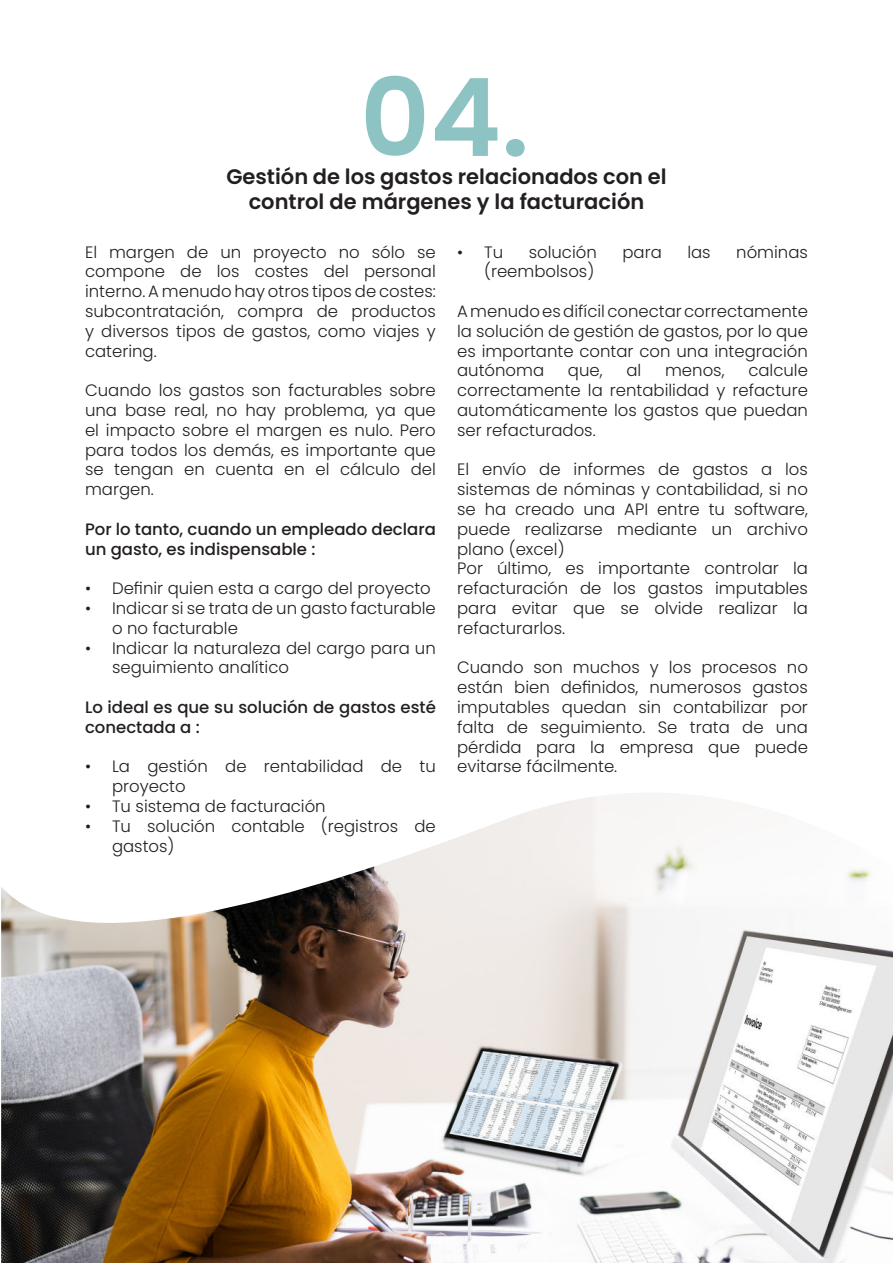
<style>
.page{position:relative;width:893px;height:1263px;background:#fff}
.page>*{position:absolute;margin:0;border:0;box-sizing:border-box;transform-origin:0 0}
.t1{font:600 108px "Poppins";color:#8dc3c2}
.t2{font:600 21px/25.2px "Poppins";color:#231f20;text-align:center}
.t3{font:300 16.5px/19.8px "Poppins";color:#231f20;text-align:justify}
.t4{font:500 16.5px/19.8px "Poppins";color:#231f20}
</style>
<div class="page">
<img style="left:1px;top:793px;width:892px;height:470px">
<h1 class="t1" style="left:360px;top:68px;width:171px">04.</h1>
<p class="t2" style="left:226px;top:164px;width:442px">Gestión de los gastos relacionados con el control de márgenes y la facturación</p>
<p class="t3" style="left:85px;top:242px;width:352px">El margen de un proyecto no sólo se compone de los costes del personal interno. A menudo hay otros tipos de costes: subcontratación, compra de productos y diversos tipos de gastos, como viajes y catering.</p>
<p class="t3" style="left:85px;top:381px;width:352px">Cuando los gastos son facturables sobre una base real, no hay problema, ya que el impacto sobre el margen es nulo. Pero para todos los demás, es importante que se tengan en cuenta en el cálculo del margen.</p>
<p class="t4" style="left:85px;top:519px;width:352px">Por lo tanto, cuando un empleado declara un gasto, es indispensable :</p>
<p class="t3" style="left:85px;top:579px;width:347px">• Definir quien esta a cargo del proyecto</p>
<p class="t3" style="left:112px;top:599px;width:325px;text-indent:-27px">• Indicar si se trata de un gasto facturable o no facturable</p>
<p class="t3" style="left:112px;top:638px;width:325px;text-indent:-27px">• Indicar la naturaleza del cargo para un seguimiento analítico</p>
<p class="t4" style="left:85px;top:698px;width:352px">Lo ideal es que su solución de gastos esté conectada a :</p>
<p class="t3" style="left:112px;top:757px;width:325px;text-indent:-27px">• La gestión de rentabilidad de tu proyecto</p>
<p class="t3" style="left:85px;top:797px;width:242px">• Tu sistema de facturación</p>
<p class="t3" style="left:112px;top:816px;width:325px;text-indent:-27px">• Tu solución contable (registros de gastos)</p>
<p class="t3" style="left:457px;top:242px;width:48px">• Tu</p>
<p class="t3" style="left:529px;top:242px;width:70px">solución</p>
<p class="t3" style="left:622px;top:242px;width:41px">para</p>
<p class="t3" style="left:687px;top:242px;width:25px">las</p>
<p class="t3" style="left:736px;top:242px;width:73px">nóminas</p>
<p class="t3" style="left:484px;top:262px;width:112px">(reembolsos)</p>
<p class="t3" style="left:457px;top:302px;width:352px">A menudo es difícil conectar correctamente la solución de gestión de gastos, por lo que es importante contar con una integración autónoma</p>
<p class="t3" style="left:457px;top:361px;width:352px;text-indent:291px">calcule correctamente la rentabilidad y refacture automáticamente los gastos que puedan ser refacturados.</p>
<p class="t3" style="left:457px;top:460px;width:352px;text-align:left">El envío de informes de gastos a los sistemas de nóminas y contabilidad, si no se ha creado una API entre tu software, puede realizarse mediante un archivo plano (excel)<br>Por último, es importante controlar la refacturación de los gastos imputables para evitar que se olvide realizar la refacturarlos.</p>
<p class="t3" style="left:457px;top:658px;width:352px">Cuando son muchos y los procesos no están bien definidos, numerosos gastos imputables quedan sin contabilizar por falta de seguimiento. Se trata de una pérdida para la empresa que puede evitarse fácilmente.</p>
<p class="t3" style="left:568px;top:361px;width:36px">que,</p>
<p class="t3" style="left:626px;top:361px;width:16px">al</p>
<p class="t3" style="left:665px;top:361px;width:61px">menos,</p>
</div>
